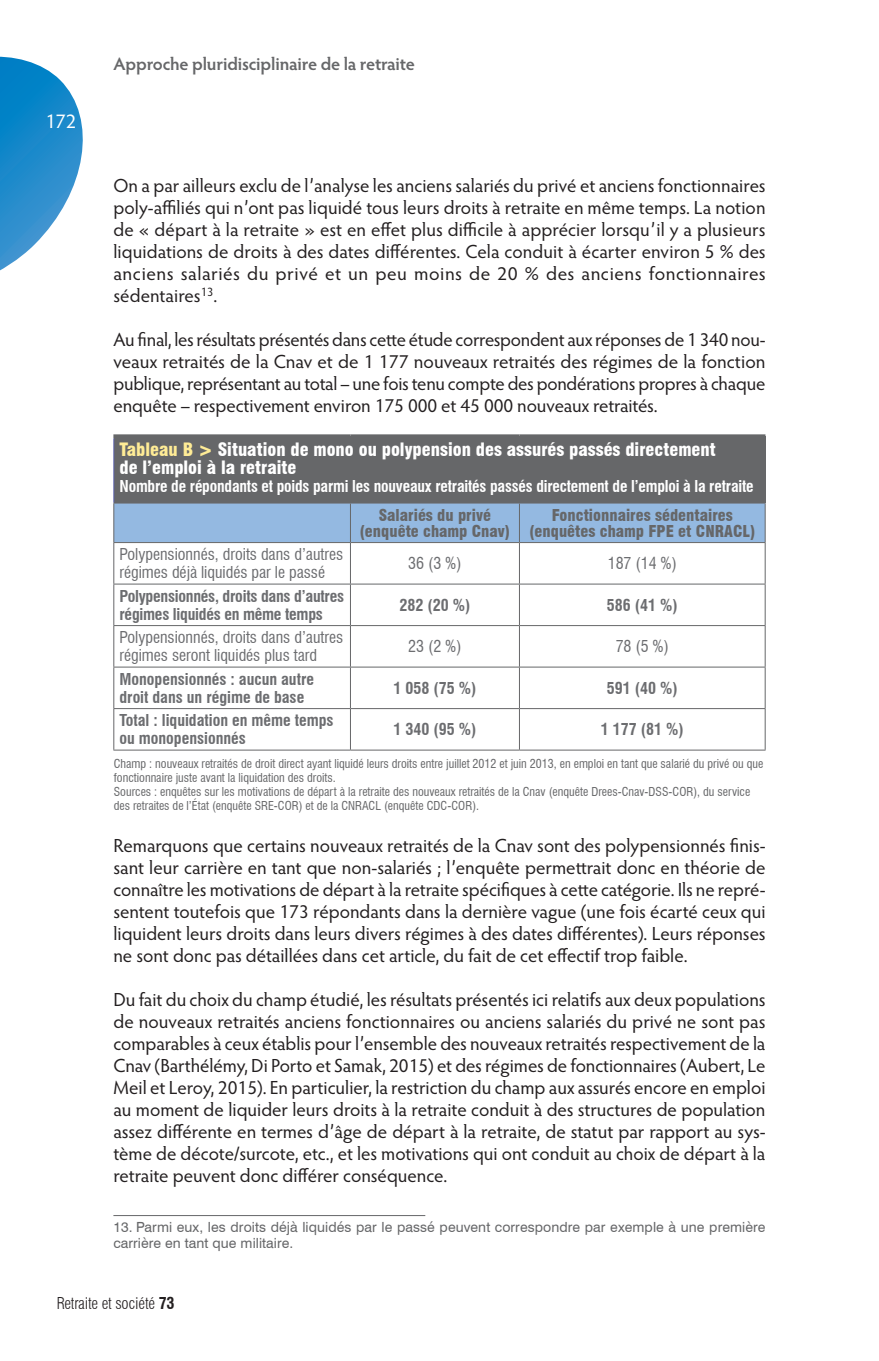
<style>
.page{position:relative;width:879px;height:1361px;background:#fff}
.page>*{position:absolute;margin:0;border:0;box-sizing:border-box;transform-origin:0 0}
.t1{font:20px "Hypatia Sans Pro";color:#fff}
.Texte_courant{font:19px/22px "Hypatia Sans Pro";letter-spacing:-.005em;color:#231f20;text-align:justify}
.t2{font:900 condensed 18px/18px "Swiss 721 BT";color:#fff}
.t3{font:600 18px "Hypatia Sans Pro";letter-spacing:-.01em;color:#666769}
.t4{font:700 condensed 16px/18px "Swiss 721 BT";color:#6c6d70}
.t5{font:condensed 16px/18px "Swiss 721 BT";color:#6c6d70}
.t6{font:700 condensed 16px/29.2px "Swiss 721 BT";letter-spacing:-.01em;color:#fff;text-align:center}
.t7{font:900 condensed 16px/16px "Swiss 721 BT";color:#666769;text-align:center}
.t8{font:300 condensed 16px "Swiss 721 BT";letter-spacing:-.01em;color:#231f20}
.Text_notes_bas_de_pa{font:14px/16px "Swiss 721 BT";letter-spacing:.005em;color:#666769}
.t9{font:condensed 12px/14px "Swiss 721 BT";color:#666769}
.s1{color:#ffec96}
.s2{font-weight:900;color:#666769}
.s3{font-weight:700}
</style>
<div class="page">
<svg style="left:0;top:56px;width:83px;height:215px"></svg>
<div style="left:114px;top:436px;width:651px;height:67px;background:#666769"></div>
<div style="left:114px;top:504px;width:651px;height:38px;background:#94b9e1"></div>
<svg style="left:114px;top:543px;width:651px;height:207px"></svg>
<hr style="left:113px;top:543px;width:1px;height:41px;background:#666769">
<hr style="left:350px;top:543px;width:1px;height:41px;background:#666769">
<hr style="left:519px;top:543px;width:1px;height:41px;background:#666769">
<hr style="left:765px;top:543px;width:1px;height:41px;background:#666769">
<hr style="left:113px;top:584px;width:237px;height:1px;background:#666769">
<hr style="left:113px;top:584px;width:1px;height:41px;background:#666769">
<hr style="left:350px;top:584px;width:169px;height:1px;background:#666769">
<hr style="left:350px;top:584px;width:1px;height:41px;background:#666769">
<hr style="left:519px;top:584px;width:246px;height:1px;background:#666769">
<hr style="left:519px;top:584px;width:1px;height:41px;background:#666769">
<hr style="left:765px;top:584px;width:1px;height:41px;background:#666769">
<hr style="left:113px;top:625px;width:237px;height:1px;background:#666769">
<hr style="left:113px;top:626px;width:1px;height:41px;background:#666769">
<hr style="left:350px;top:625px;width:169px;height:1px;background:#666769">
<hr style="left:350px;top:626px;width:1px;height:41px;background:#666769">
<hr style="left:519px;top:625px;width:246px;height:1px;background:#666769">
<hr style="left:519px;top:626px;width:1px;height:41px;background:#666769">
<hr style="left:765px;top:626px;width:1px;height:41px;background:#666769">
<hr style="left:113px;top:667px;width:237px;height:1px;background:#666769">
<hr style="left:113px;top:667px;width:1px;height:41px;background:#666769">
<hr style="left:350px;top:667px;width:169px;height:1px;background:#666769">
<hr style="left:350px;top:667px;width:1px;height:41px;background:#666769">
<hr style="left:519px;top:667px;width:246px;height:1px;background:#666769">
<hr style="left:519px;top:667px;width:1px;height:41px;background:#666769">
<hr style="left:765px;top:667px;width:1px;height:41px;background:#666769">
<hr style="left:113px;top:708px;width:237px;height:1px;background:#666769">
<hr style="left:113px;top:709px;width:1px;height:41px;background:#666769">
<hr style="left:350px;top:708px;width:169px;height:1px;background:#666769">
<hr style="left:350px;top:709px;width:1px;height:41px;background:#666769">
<hr style="left:519px;top:708px;width:246px;height:1px;background:#666769">
<hr style="left:519px;top:709px;width:1px;height:41px;background:#666769">
<hr style="left:765px;top:709px;width:1px;height:41px;background:#666769">
<hr style="left:113px;top:750px;width:237px;height:1px;background:#666769">
<hr style="left:350px;top:750px;width:169px;height:1px;background:#666769">
<hr style="left:519px;top:750px;width:246px;height:1px;background:#666769">
<svg style="left:113px;top:434px;width:237px;height:4px"></svg>
<svg style="left:350px;top:434px;width:169px;height:2px"></svg>
<svg style="left:519px;top:434px;width:246px;height:2px"></svg>
<hr style="left:113px;top:438px;width:1px;height:65px;background:#595faa">
<hr style="left:765px;top:438px;width:1px;height:65px;background:#666769">
<hr style="left:113px;top:503px;width:237px;height:1px;background:#666769">
<hr style="left:113px;top:503px;width:1px;height:39px;background:#666769">
<hr style="left:113px;top:542px;width:237px;height:1px;background:#666769">
<hr style="left:350px;top:503px;width:169px;height:1px;background:#666769">
<hr style="left:350px;top:503px;width:1px;height:39px;background:#666769">
<hr style="left:350px;top:542px;width:169px;height:1px;background:#666769">
<hr style="left:519px;top:503px;width:246px;height:1px;background:#666769">
<hr style="left:519px;top:503px;width:1px;height:39px;background:#666769">
<hr style="left:765px;top:503px;width:1px;height:39px;background:#666769">
<hr style="left:519px;top:542px;width:246px;height:1px;background:#666769">
<hr style="left:113px;top:1215px;width:312px;height:1px;background:#666769">
<p class="t1" style="left:45px;top:108px;width:32px">172</p>
<p class="t3" style="left:113px;top:51px;width:303px">Approche pluridisciplinaire de la retraite</p>
<p class="Texte_courant" style="left:113px;top:174px;width:654px">On a par ailleurs exclu de l’analyse les anciens salariés du privé et anciens fonctionnaires poly-affiliés qui n’ont pas liquidé tous leurs droits à retraite en même temps. La notion de « départ à la retraite » est en effet plus difficile à apprécier lorsqu’il y a plusieurs liquidations de droits à des dates différentes. Cela conduit à écarter environ 5 % des anciens salariés du privé et un peu moins de 20 % des anciens fonctionnaires sédentaires<sup>13</sup>.</p>
<p class="Texte_courant" style="left:113px;top:328px;width:653px">Au final, les résultats présentés dans cette étude correspondent aux réponses de 1 340 nou&shy;veaux retraités de la Cnav et de 1 177 nouveaux retraités des régimes de la fonction publique, représentant au total – une fois tenu compte des pondérations propres à chaque enquête – respectivement environ 175 000 et 45 000 nouveaux retraités.</p>
<p class="t2" style="left:119px;top:440px;width:598px"><span class="s1">Tableau B &gt;</span> Situation de mono ou polypension des assurés passés directement de l’emploi à la retraite</p>
<p class="t6" style="left:119px;top:471px;width:636px">Nombre de répondants et poids parmi les nouveaux retraités passés directement de l’emploi à la retraite<br><span class="s2">Salariés du privé</span></p>
<p class="t7" style="left:359px;top:523px;width:152px">(enquête champ Cnav)</p>
<p class="t7" style="left:529px;top:507px;width:228px">Fonctionnaires sédentaires (enquêtes champ FPE et CNRACL)</p>
<p class="t5" style="left:119px;top:545px;width:225px">Polypensionnés, droits dans d’autres régimes déjà liquidés par le passé</p>
<p class="t5" style="left:408px;top:554px;width:55px">36 (3 %)</p>
<p class="t5" style="left:608px;top:554px;width:71px">187 (14 %)</p>
<p class="t4" style="left:119px;top:587px;width:226px">Polypensionnés, droits dans d’autres régimes liquidés en même temps</p>
<p class="t4" style="left:399px;top:596px;width:72px">282 (20 %)</p>
<p class="t4" style="left:607px;top:596px;width:72px">586 (41 %)</p>
<p class="t5" style="left:119px;top:628px;width:225px">Polypensionnés, droits dans d’autres régimes seront liquidés plus tard</p>
<p class="t5" style="left:408px;top:637px;width:55px">23 (2 %)</p>
<p class="t5" style="left:615px;top:637px;width:55px">78 (5 %)</p>
<p class="t4" style="left:119px;top:670px;width:196px">Monopensionnés : aucun autre droit dans un régime de base</p>
<p class="t4" style="left:393px;top:679px;width:84px">1 058 (75 %)</p>
<p class="t4" style="left:607px;top:679px;width:72px">591 (40 %)</p>
<p class="t4" style="left:119px;top:711px;width:216px">Total : liquidation en même temps ou monopensionnés</p>
<p class="t4" style="left:393px;top:720px;width:84px">1 340 (95 %)</p>
<p class="t4" style="left:601px;top:720px;width:84px">1 177 (81 %)</p>
<p class="t9" style="left:114px;top:756px;width:651px">Champ : nouveaux retraités de droit direct ayant liquidé leurs droits entre juillet 2012 et juin 2013, en emploi en tant que salarié du privé ou que fonctionnaire juste avant la liquidation des droits.<br>Sources : enquêtes sur les motivations de départ à la retraite des nouveaux retraités de la Cnav (enquête Drees-Cnav-DSS-COR), du service des retraites de l’État (enquête SRE-COR) et de la CNRACL (enquête CDC-COR).</p>
<p class="Texte_courant" style="left:113px;top:834px;width:653px">Remarquons que certains nouveaux retraités de la Cnav sont des polypensionnés finis&shy;sant leur carrière en tant que non-salariés ; l’enquête permettrait donc en théorie de connaître les motivations de départ à la retraite spécifiques à cette catégorie. Ils ne repré&shy;sentent toutefois que 173 répondants dans la dernière vague (une fois écarté ceux qui liquident leurs droits dans leurs divers régimes à des dates différentes). Leurs réponses ne sont donc pas détaillées dans cet article, du fait de cet effectif trop faible.</p>
<p class="Texte_courant" style="left:113px;top:988px;width:653px">Du fait du choix du champ étudié, les résultats présentés ici relatifs aux deux populations de nouveaux retraités anciens fonctionnaires ou anciens salariés du privé ne sont pas comparables à ceux établis pour l’ensemble des nouveaux retraités respectivement de la Cnav (Barthélémy, Di Porto et Samak, 2015) et des régimes de fonctionnaires (Aubert, Le Meil et Leroy, 2015). En particulier, la restriction du champ aux assurés encore en emploi au moment de liquider leurs droits à la retraite conduit à des structures de population assez différente en termes d’âge de départ à la retraite, de statut par rapport au sys&shy;tème de décote/surcote, etc., et les motivations qui ont conduit au choix de départ à la retraite peuvent donc différer conséquence.</p>
<p class="Text_notes_bas_de_pa" style="left:113px;top:1218px;width:653px">13. Parmi eux, les droits déjà liquidés par le passé peuvent correspondre par exemple à une première carrière en tant que militaire.</p>
<p class="t8" style="left:57px;top:1293px;width:119px">Retraite et société <span class="s3">73</span></p>
</div>
